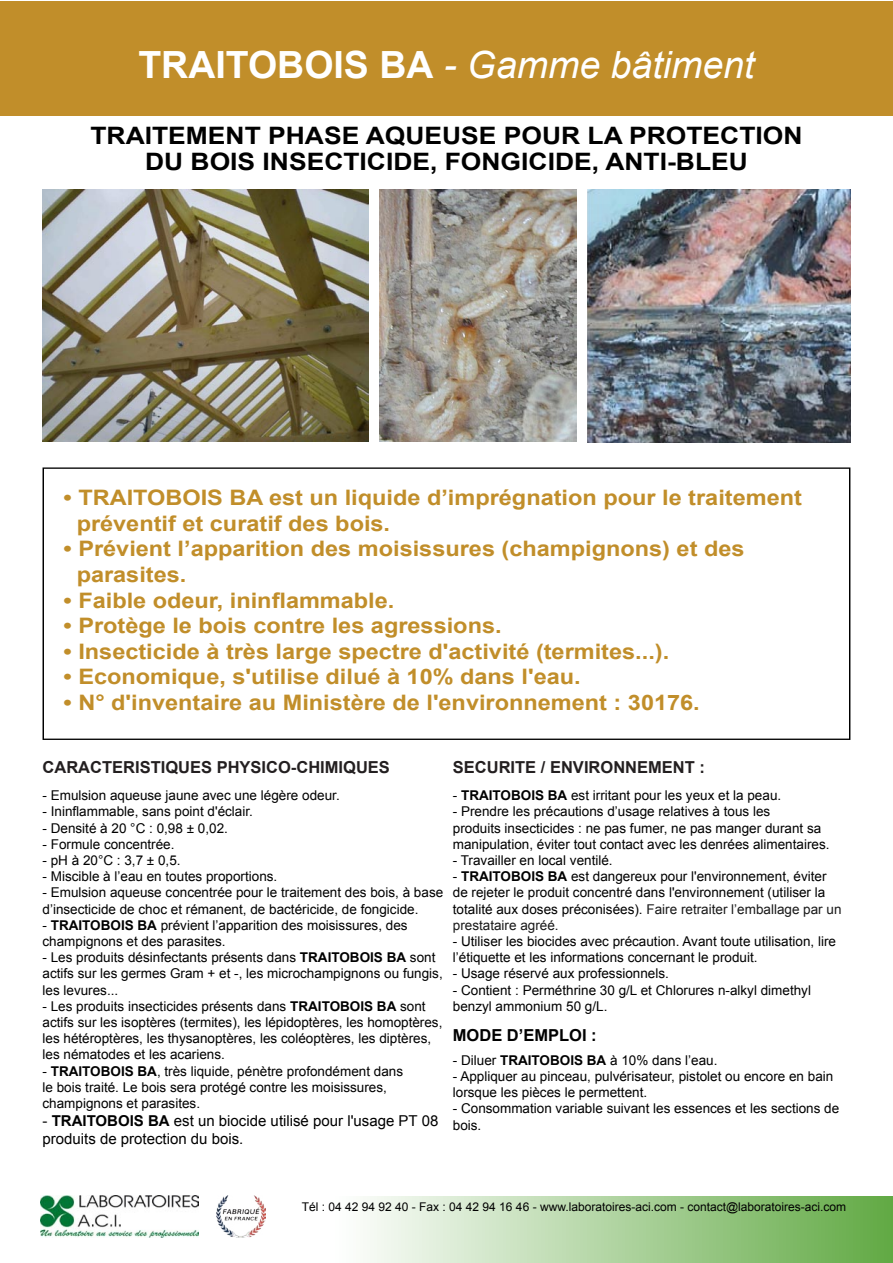
<style>
.page{position:relative;width:893px;height:1263px;background:#fff}
.page>*{position:absolute;margin:0;border:0;box-sizing:border-box;transform-origin:0 0}
.t1{font:italic 37.5px "Arial";color:#fff}
.t2{font:700 24px "Arial";color:#000;scale:1.1 1}
.t3{font:700 21.3px/25.7px "Arial";color:#c18e2a;scale:1.1 1}
.heading_1{font:700 16.5px "Arial";color:#231f20}
.t4{font:700 16.5px "Arial";color:#000}
.t5{font:15px/18px "Arial";color:#000}
.t6{font:13.5px/16.2px "Arial";color:#000}
.t7{font:12px "Arial";color:#000}
.s1{font-weight:700;font-style:normal}
.s2{font-weight:700}
.s3{color:#191919}
</style>
<div class="page">
<div style="left:0;top:1px;width:893px;height:115px;background:#c18e2a"></div>
<svg style="left:216px;top:1196px;width:677px;height:67px"></svg>
<img style="left:40px;top:1196px;width:159px;height:42px">
<img style="left:43px;top:190px;width:326px;height:251px">
<img style="left:588px;top:189px;width:262px;height:253px">
<img style="left:379px;top:189px;width:198px;height:252px">
<img style="left:217px;top:1196px;width:48px;height:42px">
<p class="t1" style="left:138px;top:40px;width:618px"><span class="s1">TRAITOBOIS BA</span> - Gamme bâtiment</p>
<p class="t2" style="left:90px;top:120px;width:649px">TRAITEMENT PHASE AQUEUSE POUR LA PROTECTION</p>
<p class="t2" style="left:145px;top:145px;width:549px">DU BOIS INSECTICIDE, FONGICIDE, ANTI-BLEU</p>
<p class="t3" style="left:77px;top:486px;width:661px;text-indent:-13px">• TRAITOBOIS BA est un liquide d’imprégnation pour le traitement préventif et curatif des bois.</p>
<p class="t3" style="left:77px;top:537px;width:609px;text-indent:-13px">• Prévient l’apparition des moisissures (champignons) et des parasites.</p>
<p class="t3" style="left:64px;top:588px;width:302px">• Faible odeur, ininflammable.</p>
<p class="t3" style="left:64px;top:613px;width:400px">• Protège le bois contre les agressions.</p>
<p class="t3" style="left:64px;top:639px;width:552px">• Insecticide à très large spectre d'activité (termites...).</p>
<p class="t3" style="left:64px;top:665px;width:472px">• Economique, s'utilise dilué à 10% dans l'eau.</p>
<p class="t3" style="left:64px;top:690px;width:580px">• N° d'inventaire au Ministère de l'environnement : 30176.</p>
<p class="heading_1" style="left:43px;top:756px;width:349px">CARACTERISTIQUES PHYSICO-CHIMIQUES</p>
<p class="t6" style="left:43px;top:787px;width:299px">- Emulsion aqueuse jaune avec une légère odeur.</p>
<p class="t6" style="left:43px;top:804px;width:212px">- Ininflammable, sans point d'éclair.</p>
<p class="t6" style="left:43px;top:820px;width:187px">- Densité à 20 °C : 0,98 ± 0,02.</p>
<p class="t6" style="left:43px;top:836px;width:134px">- Formule concentrée.</p>
<p class="t6" style="left:43px;top:852px;width:140px">- pH à 20°C : 3,7 ± 0,5.</p>
<p class="t6" style="left:43px;top:868px;width:236px">- Miscible à l’eau en toutes proportions.</p>
<p class="t6" style="left:43px;top:885px;width:402px">- Emulsion aqueuse concentrée pour le traitement des bois, à base d’insecticide de choc et rémanent, de bactéricide, de fongicide.</p>
<p class="t6" style="left:43px;top:917px;width:367px">- <span class="s2">TRAITOBOIS BA</span> prévient l’apparition des moisissures, des champignons et des parasites.</p>
<p class="t6" style="left:43px;top:949px;width:402px">- Les produits désinfectants présents dans <span class="s2">TRAITOBOIS BA</span> sont actifs sur les germes Gram + et -, les microchampignons ou fungis, les levures...</p>
<p class="t6" style="left:43px;top:998px;width:401px">- Les produits insecticides présents dans <span class="s2">TRAITOBOIS BA</span> sont actifs sur les isoptères (termites), les lépidoptères, les homoptères, les hétéroptères, les thysanoptères, les coléoptères, les diptères, les nématodes et les acariens.</p>
<p class="t6" style="left:43px;top:1063px;width:362px">- <span class="s2">TRAITOBOIS BA</span>, très liquide, pénètre profondément dans le bois traité. Le bois sera protégé contre les moisissures, champignons et parasites.</p>
<p class="t5" style="left:43px;top:1112px;width:397px">- <span class="s2">TRAITOBOIS BA</span> est un biocide utilisé pour l'usage PT 08 produits de protection du bois.</p>
<p class="heading_1" style="left:453px;top:756px;width:254px">SECURITE / ENVIRONNEMENT :</p>
<p class="t6" style="left:453px;top:787px;width:330px">- <span class="s2">TRAITOBOIS BA</span> est irritant pour les yeux et la peau.</p>
<p class="t6" style="left:453px;top:804px;width:378px">- Prendre les précautions d’usage relatives à tous les<br>produits insecticides : ne pas fumer, ne pas manger durant sa manipulation, éviter tout contact avec les denrées alimentaires.</p>
<p class="t6" style="left:453px;top:852px;width:161px">- Travailler en local ventilé.</p>
<p class="t6" style="left:453px;top:868px;width:390px">- <span class="s2">TRAITOBOIS BA</span> est dangereux pour l'environnement, éviter de rejeter le produit concentré dans l'environnement (utiliser la totalité aux doses préconisées). <span class="s3">Faire retraiter l’emballage par un prestataire agréé.</span></p>
<p class="t6" style="left:453px;top:933px;width:385px">- Utiliser les biocides avec précaution. Avant toute utilisation, lire l’étiquette et les informations concernant le produit.</p>
<p class="t6" style="left:453px;top:966px;width:218px">- Usage réservé aux professionnels.</p>
<p class="t6" style="left:453px;top:982px;width:360px">- Contient : Perméthrine 30 g/L et Chlorures n-alkyl dimethyl benzyl ammonium 50 g/L.</p>
<p class="t4" style="left:453px;top:1025px;width:145px">MODE D’EMPLOI :</p>
<p class="t6" style="left:453px;top:1052px;width:266px">- Diluer <span class="s2">TRAITOBOIS BA</span> à 10% dans l’eau.</p>
<p class="t6" style="left:453px;top:1068px;width:382px">- Appliquer au pinceau, pulvérisateur, pistolet ou encore en bain lorsque les pièces le permettent.</p>
<p class="t6" style="left:453px;top:1101px;width:388px">- Consommation variable suivant les essences et les sections de bois.</p>
<p class="t7" style="left:302px;top:1198px;width:546px">Tél : 04 42 94 92 40 - Fax : 04 42 94 16 46 - www.laboratoires-aci.com - contact@laboratoires-aci.com</p>
</div>
